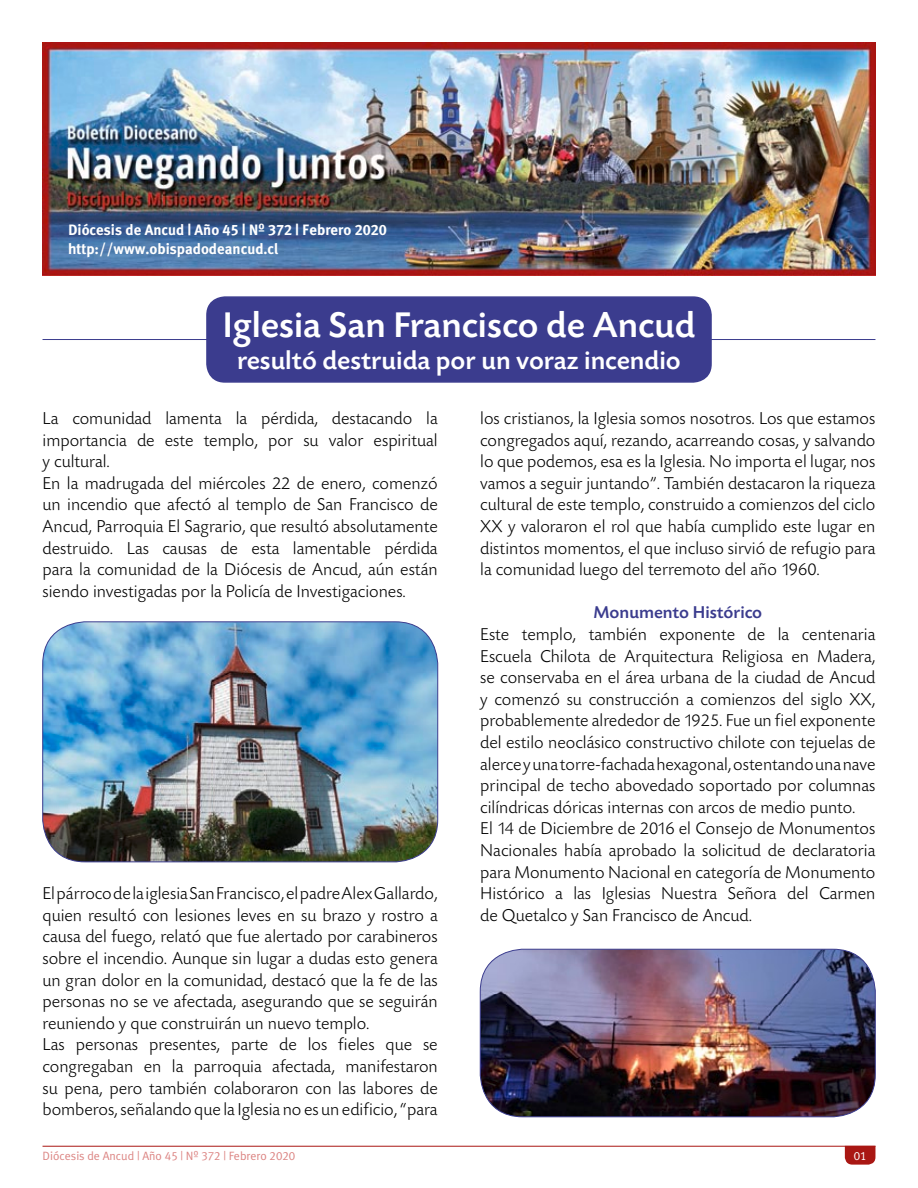
<style>
.page{position:relative;width:918px;height:1188px;background:#fff}
.page>*{position:absolute;margin:0;border:0;box-sizing:border-box;transform-origin:0 0}
.t1{font:500 37.5px "Today SB";color:#fff}
.t2{font:500 27px "Today SB";color:#fff}
.t3{font:300 18px/21.6px "Today SB";color:#000}
.t4{font:500 18px "Today SB";color:#3b3c8e}
.t5{font:700 15px/19px "Meta Plus";color:#fff}
.t6{font:12px "Meta Plus Normal";color:#dc8583}
.t7{font:12px "Meta Plus Normal Caps";color:#fff}
.s1{font-family:"Meta Plus Bold Caps";font-weight:400}
.s2{font-family:"Meta Plus Normal Caps"}
</style>
<div class="page">
<img style="left:43px;top:43px;width:832px;height:232px">
<svg style="left:845px;top:1147px;width:30px;height:18px"></svg>
<hr style="left:43px;top:1146px;width:832px;height:1px;background:#a91713">
<hr style="left:43px;top:339px;width:832px;height:1px;background:#3b3c8e">
<div style="left:207px;top:297px;width:504px;height:85px;background:#3b3c8e;border-radius:18px"></div>
<div style="left:206px;top:296px;width:506px;height:87px;border:2px solid #3b3c8e;border-radius:18px"></div>
<img style="left:43px;top:622px;width:395px;height:240px">
<div style="left:43px;top:622px;width:395px;height:240px;border:1px solid #3b3c8e;border-radius:43px"></div>
<img style="left:480px;top:949px;width:395px;height:168px">
<div style="left:480px;top:949px;width:395px;height:168px;border:1px solid #3b3c8e;border-radius:43px"></div>
<p class="t5" style="left:68px;top:220px;width:320px">Diócesis de Ancud | Año <span class="s1">45</span> | Nº <span class="s1">372</span> | Febrero <span class="s1">2020 </span>http://www.obispadodeancud.cl</p>
<h1 class="t1" style="left:223px;top:305px;width:474px">Iglesia San Francisco de Ancud</h1>
<h2 class="t2" style="left:237px;top:346px;width:445px">resultó destruida por un voraz incendio</h2>
<p class="t3" style="left:43px;top:408px;width:397px">La comunidad lamenta la pérdida, destacando la importancia de este templo, por su valor espiritual y cultural.<br>En la madrugada del miércoles 22 de enero, comenzó un incendio que afectó al templo de San Francisco de Ancud, Parroquia El Sagrario, que resultó absolutamente destruido. Las causas de esta lamentable pérdida para la comunidad de la Diócesis de Ancud, aún están siendo investigadas por la Policía de Investigaciones.</p>
<p class="t3" style="left:480px;top:408px;width:397px;text-align:justify">los cristianos, la Iglesia somos nosotros. Los que estamos congregados aquí, rezando, acarreando cosas, y salvando lo que podemos, esa es la Iglesia. No importa el lugar, nos vamos a seguir juntando”. También destacaron la riqueza cultural de este templo, construido a comienzos del ciclo XX y valoraron el rol que había cumplido este lugar en distintos momentos, el que incluso sirvió de refugio para la comunidad luego del terremoto del año 1960.</p>
<p class="t4" style="left:593px;top:603px;width:170px">Monumento Histórico</p>
<p class="t3" style="left:480px;top:624px;width:397px">Este templo, también exponente de la centenaria Escuela Chilota de Arquitectura Religiosa en Madera, se conservaba en el área urbana de la ciudad de Ancud y comenzó su construcción a comienzos del siglo XX, probablemente alrededor de 1925. Fue un fiel exponente del estilo neoclásico constructivo chilote con tejuelas de alerce y una torre-fachada hexagonal, ostentando una nave principal de techo abovedado soportado por columnas cilíndricas dóricas internas con arcos de medio punto.<br>El 14 de Diciembre de 2016 el Consejo de Monumentos Nacionales había aprobado la solicitud de declaratoria para Monumento Nacional en categoría de Monumento Histórico a las Iglesias Nuestra Señora del Carmen de Quetalco y San Francisco de Ancud.</p>
<p class="t3" style="left:43px;top:883px;width:397px">El párroco de la iglesia San Francisco, el padre Alex Gallardo, quien resultó con lesiones leves en su brazo y rostro a causa del fuego, relató que fue alertado por carabineros sobre el incendio. Aunque sin lugar a dudas esto genera un gran dolor en la comunidad, destacó que la fe de las personas no se ve afectada, asegurando que se seguirán reuniendo y que construirán un nuevo templo.<br>Las personas presentes, parte de los fieles que se congregaban en la parroquia afectada, manifestaron su pena, pero también colaboraron con las labores de bomberos, señalando que la Iglesia no es un edificio, “para</p>
<p class="t6" style="left:43px;top:1149px;width:254px">Diócesis de Ancud | Año <span class="s2">45</span> | Nº <span class="s2">372</span> | Febrero <span class="s2">2020</span></p>
<p class="t7" style="left:854px;top:1149px;width:14px">01</p>
</div>
